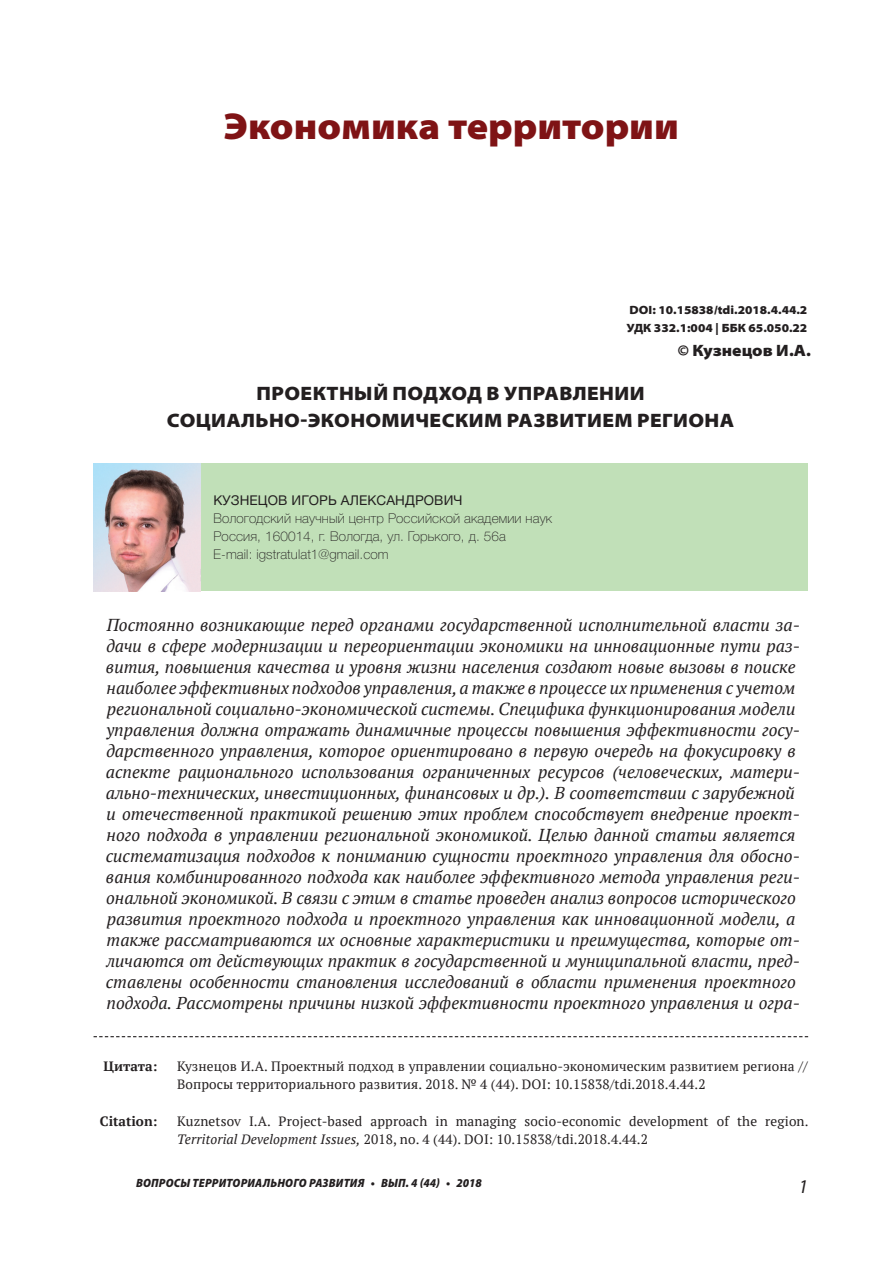
<style>
.page{position:relative;width:893px;height:1263px;background:#fff}
.page>*{position:absolute;margin:0;border:0;box-sizing:border-box;transform-origin:0 0}
.t1{font:900 semi-expanded 37.5px "Myriad Pro";color:#7f1315}
.t2{font:900 semi-expanded 19.5px/27px "Myriad Pro";letter-spacing:.02em;color:#231f20;text-align:center}
.t3{font:italic 19.5px "Myriad Pro";color:#231f20}
.t4{font:italic 17.25px/21px "PT Serif";color:#231f20}
.t5{font:900 semi-expanded 16.5px "Myriad Pro";color:#231f20}
.t6{font:13.5px/18px "PT Serif";letter-spacing:.01em;color:#231f20}
.t7{font:100 13.5px/18px "Helvetica Neue Cyr";letter-spacing:.01em;color:#231f20}
.t8{font:13.5px "Helvetica Neue Cyr";letter-spacing:.01em;color:#231f20}
.t9{font:700 13.5px "PT Serif";color:#231f20}
.t10{font:900 semi-expanded 12px/18.6px "Myriad Pro";color:#231f20}
.t11{font:italic 900 semi-condensed 12px "Myriad Pro";letter-spacing:.02em;color:#231f20}
.s1{font-style:italic}
</style>
<div class="page">
<div style="left:94px;top:463px;width:714px;height:128px;background:#c1e0b8"></div>
<img style="left:94px;top:463px;width:107px;height:128px">
<svg style="left:94px;top:1036px;width:714px;height:1px"></svg>
<h1 class="t1" style="left:223px;top:112px;width:457px">Экономика территории</h1>
<p class="t10" style="left:627px;top:301px;width:182px">DOI: 10.15838/tdi.2018.4.44.2<br>УДК 332.1:004 | ББК 65.050.22</p>
<p class="t5" style="left:678px;top:345px;width:135px">© Кузнецов И.А.</p>
<p class="t2" style="left:167px;top:382px;width:569px">ПРОЕКТНЫЙ ПОДХОД В УПРАВЛЕНИИ<br>СОЦИАЛЬНО-ЭКОНОМИЧЕСКИМ РАЗВИТИЕМ РЕГИОНА</p>
<p class="t8" style="left:213px;top:495px;width:251px">КУЗНЕЦОВ ИГОРЬ АЛЕКСАНДРОВИЧ</p>
<p class="t7" style="left:213px;top:510px;width:340px">Вологодский научный центр Российской академии наук<br>Россия, 160014, г. Вологда, ул. Горького, д. 56а<br>E-mail: igstratulat1@gmail.com</p>
<p class="t4" style="left:106px;top:614px;width:696px">Постоянно возникающие перед органами государственной исполнительной власти за&shy;дачи в сфере модернизации и переориентации экономики на инновационные пути раз&shy;вития, повышения качества и уровня жизни населения создают новые вызовы в поиске наиболее эффективных подходов управления, а также в процессе их применения с учетом региональной социально-экономической системы. Специфика функционирования модели управления должна отражать динамичные процессы повышения эффективности госу&shy;дарственного управления, которое ориентировано в первую очередь на фокусировку в аспекте рационального использования ограниченных ресурсов (человеческих, матери&shy;ально-технических, инвестиционных, финансовых и др.). В соответствии с зарубежной и отечественной практикой решению этих проблем способствует внедрение проект&shy;ного подхода в управлении региональной экономикой. Целью данной статьи является систематизация подходов к пониманию сущности проектного управления для обосно&shy;вания комбинированного подхода как наиболее эффективного метода управления реги&shy;ональной экономикой. В связи с этим в статье проведен анализ вопросов исторического развития проектного подхода и проектного управления как инновационной модели, а также рассматриваются их основные характеристики и преимущества, которые от&shy;личаются от действующих практик в государственной и муниципальной власти, пред&shy;ставлены особенности становления исследований в области применения проектного подхода. Рассмотрены причины низкой эффективности проектного управления и огра-</p>
<p class="t9" style="left:103px;top:1057px;width:55px">Цитата:</p>
<p class="t9" style="left:100px;top:1112px;width:59px">Citation:</p>
<p class="t6" style="left:177px;top:1057px;width:632px">Кузнецов И.А. Проектный подход в управлении социально-экономическим развитием региона //<br>Вопросы территориального развития. 2018. № 4 (44). DOI: 10.15838/tdi.2018.4.44.2</p>
<p class="t6" style="left:177px;top:1112px;width:633px">Kuznetsov I.A. Project-based approach in managing socio-economic development of the region.<br><span class="s1">Territorial Development Issues,</span> 2018, no. 4 (44). DOI: 10.15838/tdi.2018.4.44.2</p>
<p class="t11" style="left:136px;top:1178px;width:347px">ВОПРОСЫ ТЕРРИТОРИАЛЬНОГО РАЗВИТИЯ • ВЫП. 4 (44) • 2018</p>
<p class="t3" style="left:798px;top:1178px;width:11px">1</p>
</div>
